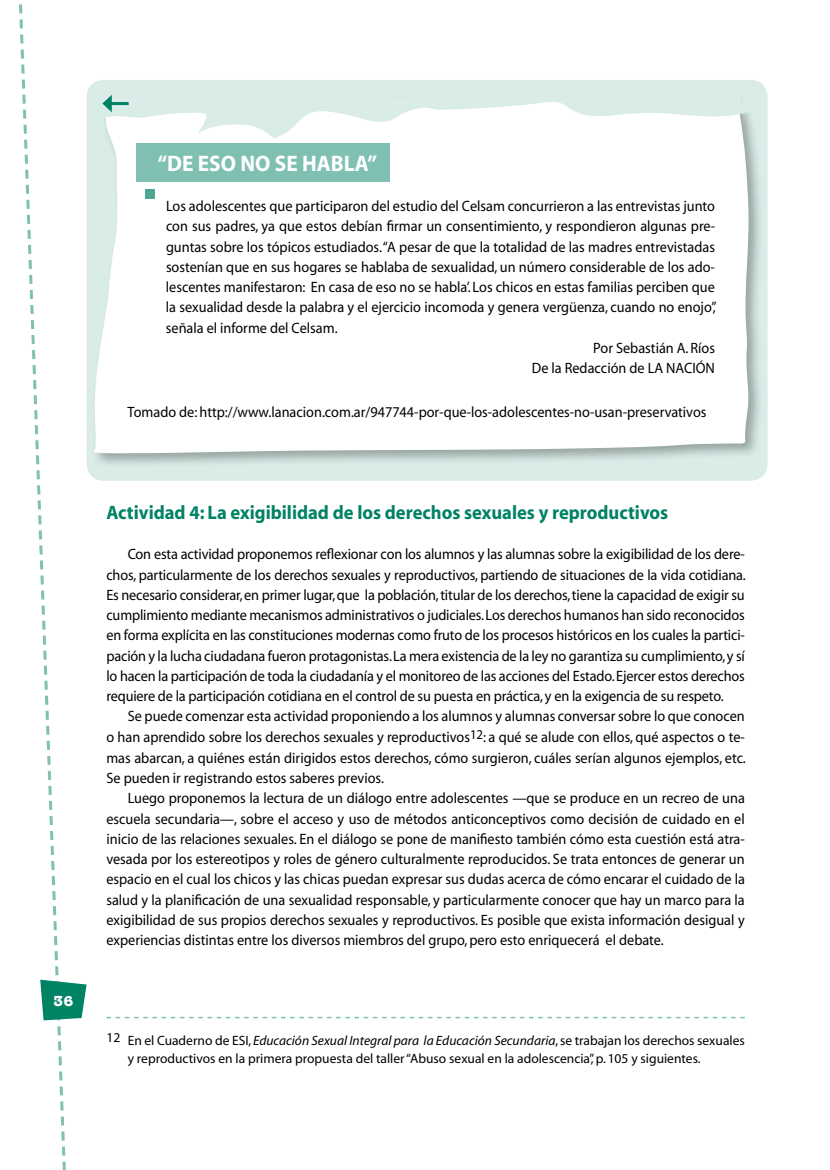
<style>
.page{position:relative;width:830px;height:1170px;background:#fff}
.page>*{position:absolute;margin:0;border:0;box-sizing:border-box;transform-origin:0 0}
.t1{font:700 22.5px "Myriad";color:#fff;scale:.95 1}
.t2{font:700 19.5px "Myriad";color:#008265;scale:.95 1}
.t3{font:15px/20.2px "Myriad";color:#000;text-align:justify;scale:.95 1}
.t4{font:700 15px "American Typewriter";color:#fff}
.t5{font:13.5px/18px "Myriad";color:#000}
.s1{font-style:italic}
</style>
<div class="page">
<svg style="left:19px;top:4px;width:47px;height:1165px"></svg>
<svg style="left:40px;top:979px;width:47px;height:41px"></svg>
<div style="left:86px;top:80px;width:681px;height:400px;background:#d9ece8;border-radius:17px"></div>
<div style="left:91px;top:89px;width:672px;height:379px;background:#000;opacity:.3"></div>
<div style="left:94px;top:138px;width:655px;height:315px;background:#fff"></div>
<svg style="left:89px;top:85px;width:664px;height:53px"></svg>
<div style="left:136px;top:142px;width:254px;height:39px;background:#80c0b2"></div>
<div style="left:145px;top:189px;width:9px;height:9px;background:#4da793"></div>
<svg style="left:106px;top:1016px;width:638px;height:2px"></svg>
<h1 class="t1" style="left:157px;top:151px;width:233px">“Deeso no se habla”</h1>
<p class="t3" style="left:166px;top:197px;width:579px">Los adolescentes que participaron del estudio del Celsam concurrieron a las entrevistas junto</p>
<p class="t3" style="left:166px;top:217px;width:579px">con sus padres, ya que estos debían firmar un consentimiento, y respondieron algunas pre-</p>
<p class="t3" style="left:166px;top:237px;width:579px">guntas sobre los tópicos estudiados.“A pesar de que la totalidad de las madres entrevistadas</p>
<p class="t3" style="left:166px;top:257px;width:579px">sostenían que en sus hogares se hablaba de sexualidad, un número considerable de los ado-</p>
<p class="t3" style="left:166px;top:278px;width:579px">lescentes manifestaron: ‛ En casa de eso no se habla’. Los chicos en estas familias perciben que</p>
<p class="t3" style="left:166px;top:298px;width:581px">la sexualidad desde la palabra y el ejercicio incomoda y genera vergüenza, cuando no enojo”,</p>
<p class="t3" style="left:166px;top:318px;width:182px">señala el informe del Celsam.</p>
<p class="t3" style="left:593px;top:338px;width:129px">Por Sebastián A. Ríos</p>
<p class="t3" style="left:531px;top:359px;width:194px">De la Redacción de LA NACIÓN</p>
<p class="t3" style="left:127px;top:402px;width:610px">Tomado de: http://www.lanacion.com.ar/947744-por-que-los-adolescentes-no-usan-preservativos</p>
<p class="t4" style="left:53px;top:988px;width:21px">36</p>
<h2 class="t2" style="left:106px;top:502px;width:592px">Actividad 4: La exigibilidad de los derechos sexuales y reproductivos</h2>
<p class="t3" style="left:106px;top:545px;width:674px;text-indent:21px">Con esta actividad proponemos reflexionar con los alumnos y las alumnas sobre la exigibilidad de los dere&shy;chos, particularmente de los derechos sexuales y reproductivos, partiendo de situaciones de la vida cotidiana.<br>Es necesario considerar, en primer lugar, que la población, titular de los derechos, tiene la capacidad de exigir su cumplimiento mediante mecanismos administrativos o judiciales. Los derechos humanos han sido reconocidos en forma explícita en las constituciones modernas como fruto de los procesos históricos en los cuales la partici&shy;pación y la lucha ciudadana fueron protagonistas. La mera existencia de la ley no garantiza su cumplimiento, y sí lo hacen la participación de toda la ciudadanía y el monitoreo de las acciones del Estado. Ejercer estos derechos requiere de la participación cotidiana en el control de su puesta en práctica, y en la exigencia de su respeto.</p>
<p class="t3" style="left:106px;top:706px;width:674px;text-indent:21px">Se puede comenzar esta actividad proponiendo a los alumnos y alumnas conversar sobre lo que conocen o han aprendido sobre los derechos sexuales y reproductivos<sup>12</sup>: a qué se alude con ellos, qué aspectos o te&shy;mas abarcan, a quiénes están dirigidos estos derechos, cómo surgieron, cuáles serían algunos ejemplos, etc.<br>Se pueden ir registrando estos saberes previos.</p>
<p class="t3" style="left:106px;top:788px;width:673px;text-indent:21px">Luego proponemos la lectura de un diálogo entre adolescentes —que se produce en un recreo de una escuela secundaria—, sobre el acceso y uso de métodos anticonceptivos como decisión de cuidado en el inicio de las relaciones sexuales. En el diálogo se pone de manifiesto también cómo esta cuestión está atra&shy;vesada por los estereotipos y roles de género culturalmente reproducidos. Se trata entonces de generar un espacio en el cual los chicos y las chicas puedan expresar sus dudas acerca de cómo encarar el cuidado de la salud y la planificación de una sexualidad responsable, y particularmente conocer que hay un marco para la exigibilidad de sus propios derechos sexuales y reproductivos. Es posible que exista información desigual y experiencias distintas entre los diversos miembros del grupo, pero esto enriquecerá el debate.</p>
<p class="t5" style="left:128px;top:1031px;width:618px;text-indent:-21px">12 En el Cuaderno de ESI, <span class="s1">Educación Sexual Integral para la Educación Secundaria</span>, se trabajan los derechos sexuales y reproductivos en la primera propuesta del taller “Abuso sexual en la adolescencia”, p. 105 y siguientes.</p>
</div>
